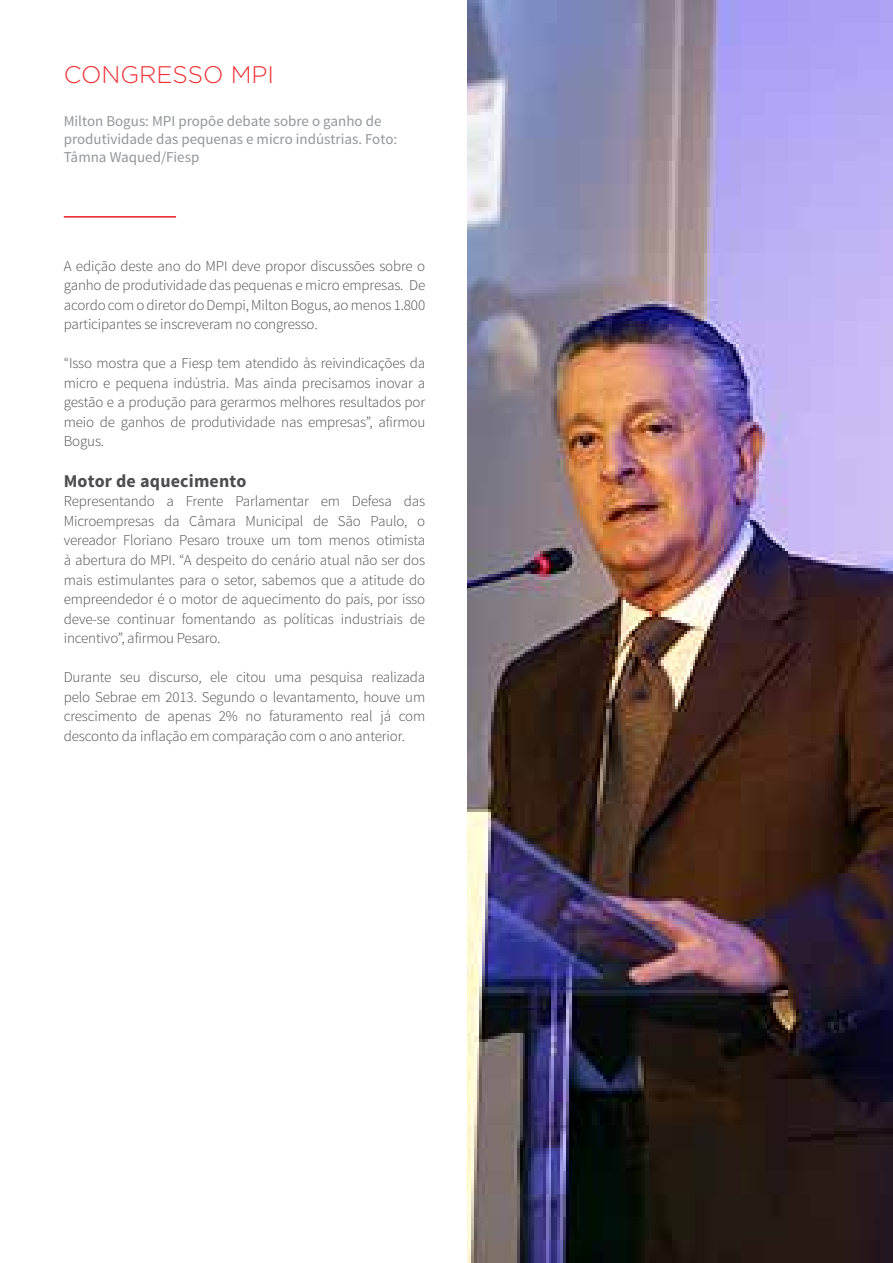
<style>
.page{position:relative;width:893px;height:1263px;background:#fff}
.page>*{position:absolute;margin:0;border:0;box-sizing:border-box;transform-origin:0 0}
.t1{font:300 24px "Gotham";color:#ee3135}
.t2{font:700 18px "Source Sans Pro";letter-spacing:.01em;color:#4d4d4f}
.t3{font:300 15px/19.5px "Source Sans Pro";letter-spacing:-.01em;color:#4d4d4f;text-align:justify}
.t4{font:15px/18px "Source Sans Pro";color:#939598}
</style>
<div class="page">
<hr style="left:64px;top:216px;width:112px;height:2px;background:#ed1d24">
<img style="left:468px;top:0;width:425px;height:1263px">
<h1 class="t1" style="left:64px;top:59px;width:212px">CONGRESSO MPI</h1>
<p class="t4" style="left:64px;top:113px;width:335px">Milton Bogus: MPI propõe debate sobre o ganho de produtividade das pequenas e micro indústrias. Foto:<br>Tâmna Waqued/Fiesp</p>
<p class="t3" style="left:64px;top:256px;width:363px">A edição deste ano do MPI deve propor discussões sobre o ganho de produtividade das pequenas e micro empresas. De acordo com o diretor do Dempi, Milton Bogus, ao menos 1.800 participantes se inscreveram no congresso.</p>
<p class="t3" style="left:64px;top:354px;width:363px">“Isso mostra que a Fiesp tem atendido às reivindicações da micro e pequena indústria. Mas ainda precisamos inovar a gestão e a produção para gerarmos melhores resultados por meio de ganhos de produtividade nas empresas”, afirmou Bogus.</p>
<p class="t2" style="left:64px;top:469px;width:184px">Motor de aquecimento</p>
<p class="t3" style="left:64px;top:492px;width:363px">Representando a Frente Parlamentar em Defesa das Microempresas da Câmara Municipal de São Paulo, o vereador Floriano Pesaro trouxe um tom menos otimista à abertura do MPI. “A despeito do cenário atual não ser dos mais estimulantes para o setor, sabemos que a atitude do empreendedor é o motor de aquecimento do país, por isso deve-se continuar fomentando as políticas industriais de incentivo”, afirmou Pesaro.</p>
<p class="t3" style="left:64px;top:667px;width:363px">Durante seu discurso, ele citou uma pesquisa realizada pelo Sebrae em 2013. Segundo o levantamento, houve um crescimento de apenas 2% no faturamento real já com desconto da inflação em comparação com o ano anterior.</p>
</div>
